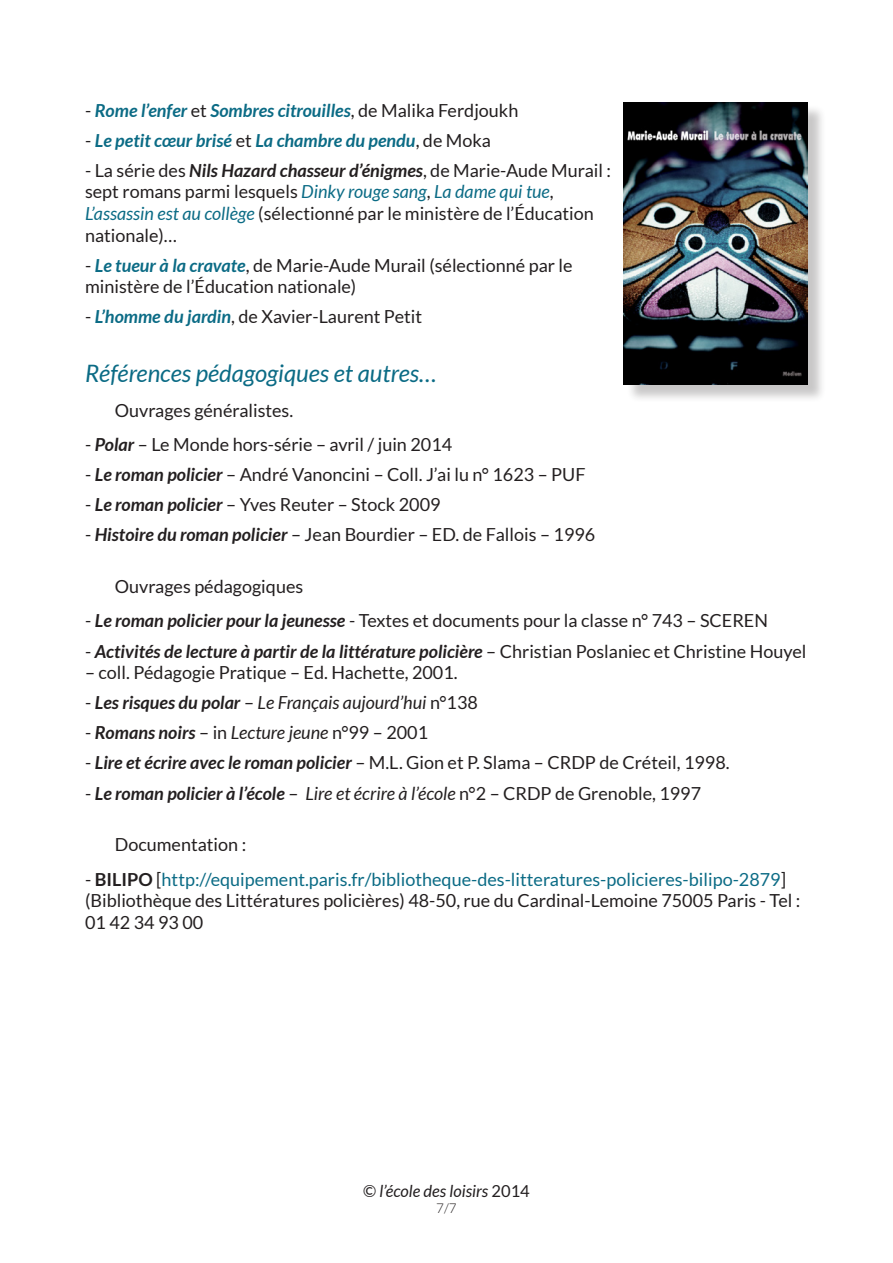
<style>
.page{position:relative;width:893px;height:1263px;background:#fff}
.page>*{position:absolute;margin:0;border:0;box-sizing:border-box;transform-origin:0 0}
.intertitre{font:italic 24px "Lato";color:#0b6b85}
.liste_livres{font:18px/21.6px "Lato";color:#231f20}
.texte_courant{font:18px/21.6px "Lato";color:#231f20}
.liste_livres-2{font:italic 700 18px "Lato";color:#0b6b85}
.liste_livres-3{font:italic 700 18px "Lato";color:#231f20}
.réponses_quiz{font:18px "Lato";color:#231f20}
.liste_livres-4{font:italic 18px "Lato";color:#231f20}
.t1{font:italic 16.5px "Lato";color:#231f20}
.t2{font:300 13.5px "Lato";color:#231f20}
.s1{font-weight:400;font-style:normal;color:#231f20}
.s2{font-weight:700;font-style:italic}
.s3{font-style:italic;color:#0b6b85}
.s4{font-weight:700;font-style:italic;color:#0b6b85}
.s5{font-weight:400;font-style:normal}
.s6{font-style:normal}
.s7{font-weight:700}
.s8{font-style:italic}
.s9{color:#0b6b85}
</style>
<div class="page">
<div style="left:626px;top:104px;width:200px;height:299px;background:#231f20;opacity:.25"></div>
<img style="left:624px;top:102px;width:184px;height:282px">
<p class="liste_livres-2" style="left:85px;top:100px;width:435px"><span class="s1">-</span> Rome l’enfer <span class="s1">et</span> Sombres citrouilles<span class="s1">, de Malika Ferdjoukh</span></p>
<p class="liste_livres-2" style="left:85px;top:130px;width:407px"><span class="s1">-</span> Le petit cœur brisé <span class="s1">et</span> La chambre du pendu<span class="s1">, de Moka</span></p>
<p class="liste_livres" style="left:85px;top:159px;width:527px">- La série des <span class="s2">Nils Hazard chasseur d’énigmes</span>, de Marie-Aude Murail : sept romans parmi lesquels <span class="s3">Dinky rouge sang</span>, <span class="s3">La dame qui tue</span>, <span class="s3">L’assassin est au collège</span> (sélectionné par le ministère de l’Éducation nationale)…</p>
<p class="liste_livres" style="left:85px;top:254px;width:489px">- <span class="s4">Le tueur à la cravate</span>, de Marie-Aude Murail (sélectionné par le ministère de l’Éducation nationale)</p>
<p class="texte_courant" style="left:85px;top:306px;width:339px">- <span class="s4">L’homme du jardin</span>, de Xavier-Laurent Petit</p>
<p class="intertitre" style="left:85px;top:360px;width:353px">Références pédagogiques et autres…</p>
<p class="réponses_quiz" style="left:115px;top:400px;width:180px">Ouvrages généralistes.</p>
<p class="liste_livres" style="left:85px;top:434px;width:369px">- <span class="s2">Polar</span> – Le Monde hors-série – avril / juin 2014</p>
<p class="liste_livres" style="left:85px;top:464px;width:502px">- <span class="s2">Le roman policier</span> – André Vanoncini – Coll. J’ai lu n° 1623 – PUF</p>
<p class="liste_livres" style="left:85px;top:494px;width:357px">- <span class="s2">Le roman policier</span> – Yves Reuter – Stock 2009</p>
<p class="liste_livres" style="left:85px;top:524px;width:512px">- <span class="s2">Histoire du roman policier</span> – Jean Bourdier – ED. de Fallois – 1996</p>
<p class="réponses_quiz" style="left:115px;top:576px;width:190px">Ouvrages pédagogiques</p>
<p class="liste_livres" style="left:85px;top:610px;width:684px">- <span class="s2">Le roman policier pour la jeunesse</span> - Textes et documents pour la classe n° 743 – SCEREN</p>
<p class="liste_livres-3" style="left:85px;top:641px;width:723px"><span class="s5">-</span> Activités de lecture à partir de la littérature policière <span class="s5">– Christian Poslaniec et Christine Houyel</span></p>
<p class="liste_livres" style="left:85px;top:662px;width:374px">– coll. Pédagogie Pratique – Ed. Hachette, 2001.</p>
<p class="liste_livres-4" style="left:85px;top:693px;width:394px"><span class="s6">-</span> <span class="s7">Les risques du polar</span> <span class="s6">–</span> Le Français aujourd’hui <span class="s6">n°138</span></p>
<p class="liste_livres" style="left:85px;top:722px;width:345px">- <span class="s2">Romans noirs</span> – in <span class="s8">Lecture jeune</span> n°99 – 2001</p>
<p class="liste_livres" style="left:85px;top:752px;width:646px">- <span class="s2">Lire et écrire avec le roman policier</span> – M.L. Gion et P. Slama – CRDP de Créteil, 1998.</p>
<p class="liste_livres" style="left:85px;top:782px;width:618px">- <span class="s2">Le roman policier à l’école</span> – <span class="s8">Lire et écrire à l’école</span> n°2 – CRDP de Grenoble, 1997</p>
<p class="réponses_quiz" style="left:115px;top:835px;width:133px">Documentation :</p>
<p class="texte_courant" style="left:85px;top:868px;width:717px">- <span class="s7">BILIPO</span> [<span class="s9">http://equipement.paris.fr/bibliotheque-des-litteratures-policieres-bilipo-2879</span>] (Bibliothèque des Littératures policières) 48-50, rue du Cardinal-Lemoine 75005 Paris - Tel :<br>01 42 34 93 00</p>
<p class="t1" style="left:363px;top:1182px;width:168px"><span class="s6">©</span> l’école des loisirs <span class="s6">2014</span></p>
<p class="t2" style="left:436px;top:1201px;width:22px">7/7</p>
</div>
